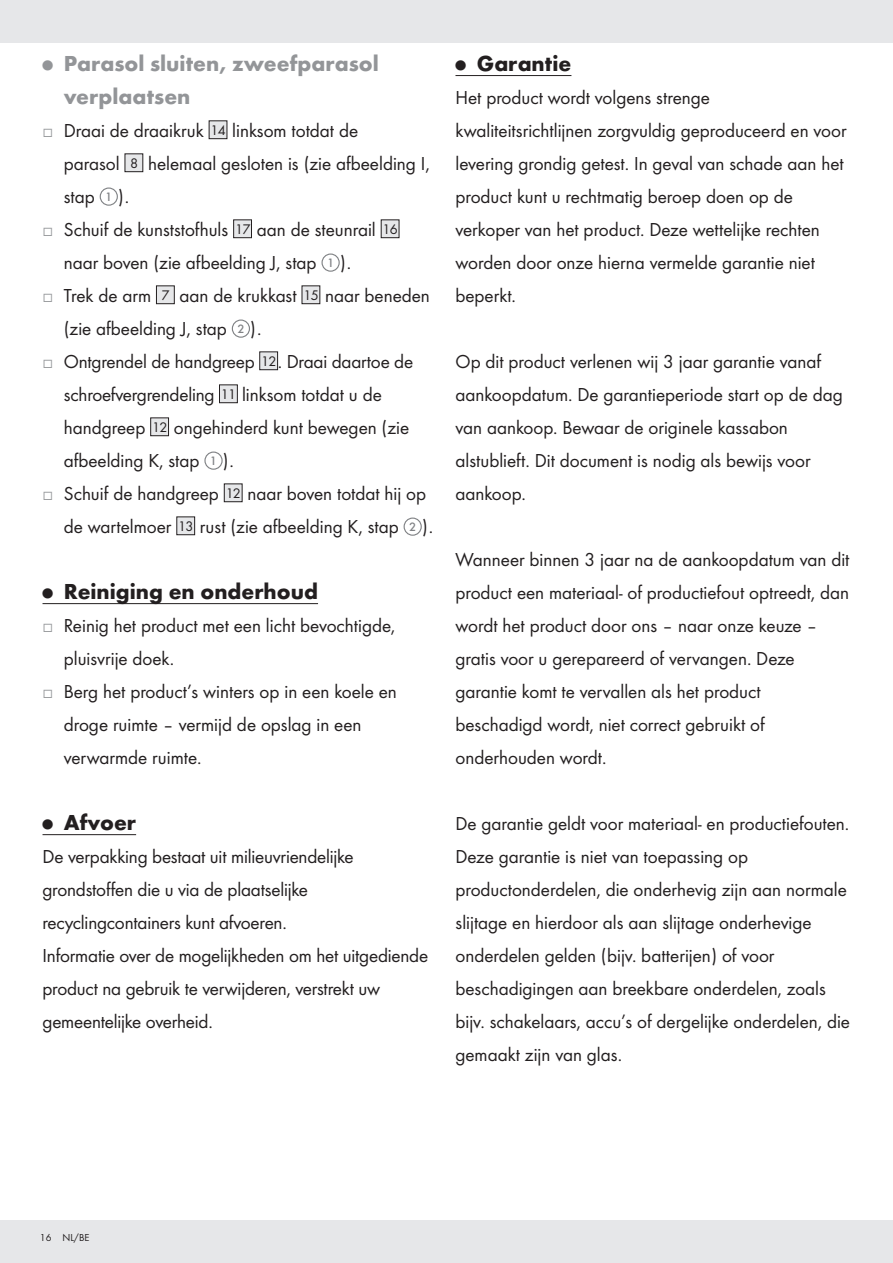
<style>
.page{position:relative;width:893px;height:1263px;background:#fff}
.page>*{position:absolute;margin:0;border:0;box-sizing:border-box;transform-origin:0 0}
.DE_Überschrift{font:700 22.5px/33px "Futura";color:#939598}
.DE_Kapitelüberschrif{font:700 22.5px "Futura";color:#231f20}
.DE_Fließtext{font:19.5px/33px "Futura Boo";color:#231f20}
.Inhaltsverz__Cover{font:14.4px "Futura Boo";letter-spacing:-.05em;color:#231f20}
.PT_Überschrift{font:500 12.6px "Futura";color:#808285}
.t1{font:10.5px "Futura Boo";color:#231f20}
.s1{font-family:"European Pi Three";font-weight:400;font-size:10.5px}
.s2{font-family:"European Pi Three";color:#939598}
</style>
<div class="page">
<div style="left:0;top:1220px;width:893px;height:43px;background:#e6e7e9"></div>
<div style="left:0;top:0;width:893px;height:43px;background:#e6e7e9"></div>
<hr style="left:43px;top:603px;width:275px;height:1px;background:#231f20">
<hr style="left:43px;top:834px;width:93px;height:1px;background:#231f20">
<div style="left:209px;top:121px;width:18px;height:18px;background:#e6e7e9"></div>
<div style="left:209px;top:120px;width:18px;height:19px;border:1px solid #231f20"></div>
<div style="left:125px;top:154px;width:18px;height:18px;background:#e6e7e9"></div>
<div style="left:125px;top:153px;width:18px;height:19px;border:1px solid #231f20"></div>
<div style="left:100px;top:187px;width:18px;height:19px;border:1px solid #808285;border-radius:50%"></div>
<div style="left:234px;top:220px;width:17px;height:18px;background:#e6e7e9"></div>
<div style="left:233px;top:219px;width:19px;height:19px;border:1px solid #231f20"></div>
<div style="left:381px;top:220px;width:18px;height:18px;background:#e6e7e9"></div>
<div style="left:381px;top:219px;width:18px;height:19px;border:1px solid #231f20"></div>
<div style="left:321px;top:253px;width:19px;height:19px;border:1px solid #808285;border-radius:50%"></div>
<div style="left:156px;top:286px;width:18px;height:18px;background:#e6e7e9"></div>
<div style="left:156px;top:285px;width:19px;height:19px;border:1px solid #231f20"></div>
<div style="left:302px;top:286px;width:18px;height:18px;background:#e6e7e9"></div>
<div style="left:302px;top:285px;width:18px;height:19px;border:1px solid #231f20"></div>
<div style="left:232px;top:319px;width:18px;height:19px;border:1px solid #808285;border-radius:50%"></div>
<div style="left:260px;top:352px;width:18px;height:18px;background:#e6e7e9"></div>
<div style="left:259px;top:351px;width:19px;height:19px;border:1px solid #231f20"></div>
<div style="left:219px;top:385px;width:18px;height:18px;background:#e6e7e9"></div>
<div style="left:219px;top:384px;width:19px;height:19px;border:1px solid #231f20"></div>
<div style="left:151px;top:418px;width:18px;height:18px;background:#e6e7e9"></div>
<div style="left:150px;top:417px;width:19px;height:19px;border:1px solid #231f20"></div>
<div style="left:204px;top:451px;width:19px;height:19px;border:1px solid #808285;border-radius:50%"></div>
<div style="left:224px;top:484px;width:18px;height:18px;background:#e6e7e9"></div>
<div style="left:224px;top:483px;width:19px;height:19px;border:1px solid #231f20"></div>
<div style="left:177px;top:517px;width:18px;height:18px;background:#e6e7e9"></div>
<div style="left:176px;top:516px;width:19px;height:19px;border:1px solid #231f20"></div>
<div style="left:404px;top:517px;width:18px;height:19px;border:1px solid #808285;border-radius:50%"></div>
<hr style="left:455px;top:75px;width:116px;height:1px;background:#231f20">
<p class="DE_Überschrift" style="left:64px;top:45px;width:317px;text-indent:-21px"><span class="s1">Q</span> Parasol sluiten, zweefparasol verplaatsen</p>
<p class="DE_Fließtext" style="left:43px;top:112px;width:163px"><span class="s2">j</span> Draai de draaikruk</p>
<p class="Inhaltsverz__Cover" style="left:211px;top:120px;width:17px">14</p>
<p class="DE_Fließtext" style="left:232px;top:112px;width:127px">linksom totdat de</p>
<p class="DE_Fließtext" style="left:64px;top:145px;width:57px">parasol</p>
<p class="Inhaltsverz__Cover" style="left:130px;top:153px;width:9px">8</p>
<p class="DE_Fließtext" style="left:148px;top:145px;width:283px">helemaal gesloten is (zie afbeelding I,</p>
<p class="DE_Fließtext" style="left:64px;top:178px;width:33px">stap</p>
<p class="PT_Überschrift" style="left:105px;top:188px;width:9px">1</p>
<p class="DE_Fließtext" style="left:118px;top:178px;width:13px">).</p>
<p class="DE_Fließtext" style="left:43px;top:211px;width:187px"><span class="s2">j</span> Schuif de kunststofhuls</p>
<p class="Inhaltsverz__Cover" style="left:235px;top:219px;width:17px">17</p>
<p class="DE_Fließtext" style="left:257px;top:211px;width:121px">aan de steunrail</p>
<p class="Inhaltsverz__Cover" style="left:383px;top:219px;width:17px">16</p>
<p class="DE_Fließtext" style="left:64px;top:244px;width:254px">naar boven (zie afbeelding J, stap</p>
<p class="PT_Überschrift" style="left:327px;top:254px;width:9px">1</p>
<p class="DE_Fließtext" style="left:340px;top:244px;width:13px">).</p>
<p class="DE_Fließtext" style="left:43px;top:277px;width:110px"><span class="s2">j</span> Trek de arm</p>
<p class="Inhaltsverz__Cover" style="left:162px;top:285px;width:9px">7</p>
<p class="DE_Fließtext" style="left:180px;top:277px;width:119px">aan de krukkast</p>
<p class="Inhaltsverz__Cover" style="left:303px;top:285px;width:17px">15</p>
<p class="DE_Fließtext" style="left:325px;top:277px;width:106px">naar beneden</p>
<p class="DE_Fließtext" style="left:64px;top:310px;width:165px">(zie afbeelding J, stap</p>
<p class="PT_Überschrift" style="left:237px;top:320px;width:9px">2</p>
<p class="DE_Fließtext" style="left:250px;top:310px;width:13px">).</p>
<p class="DE_Fließtext" style="left:43px;top:343px;width:214px"><span class="s2">j</span> Ontgrendel de handgreep</p>
<p class="Inhaltsverz__Cover" style="left:261px;top:351px;width:17px">12</p>
<p class="DE_Fließtext" style="left:278px;top:343px;width:137px">. Draai daartoe de</p>
<p class="DE_Fließtext" style="left:64px;top:376px;width:152px">schroefvergrendeling</p>
<p class="Inhaltsverz__Cover" style="left:221px;top:384px;width:17px">11</p>
<p class="DE_Fließtext" style="left:242px;top:376px;width:141px">linksom totdat u de</p>
<p class="DE_Fließtext" style="left:64px;top:409px;width:83px">handgreep</p>
<p class="Inhaltsverz__Cover" style="left:152px;top:417px;width:17px">12</p>
<p class="DE_Fließtext" style="left:64px;top:409px;width:347px;text-indent:110px">ongehinderd kunt bewegen (zie afbeelding K, stap</p>
<p class="PT_Überschrift" style="left:210px;top:452px;width:9px">1</p>
<p class="DE_Fließtext" style="left:223px;top:442px;width:13px">).</p>
<p class="DE_Fließtext" style="left:43px;top:475px;width:178px"><span class="s2">j</span> Schuif de handgreep</p>
<p class="Inhaltsverz__Cover" style="left:226px;top:483px;width:17px">12</p>
<p class="DE_Fließtext" style="left:247px;top:475px;width:180px">naar boven totdat hij op</p>
<p class="DE_Fließtext" style="left:64px;top:508px;width:109px">de wartelmoer</p>
<p class="Inhaltsverz__Cover" style="left:178px;top:516px;width:17px">13</p>
<p class="DE_Fließtext" style="left:200px;top:508px;width:200px">rust (zie afbeelding K, stap</p>
<p class="PT_Überschrift" style="left:409px;top:518px;width:9px">2</p>
<p class="DE_Fließtext" style="left:422px;top:508px;width:13px">).</p>
<p class="DE_Kapitelüberschrif" style="left:43px;top:574px;width:277px"><span class="s1">Q</span> Reiniging en onderhoud</p>
<p class="DE_Fließtext" style="left:64px;top:607px;width:333px;text-indent:-21px"><span class="s2">j</span> Reinig het product met een licht bevochtigde, pluisvrije doek.</p>
<p class="DE_Fließtext" style="left:64px;top:673px;width:335px;text-indent:-21px"><span class="s2">j</span> Berg het product’s winters op in een koele en droge ruimte – vermijd de opslag in een verwarmde ruimte.</p>
<p class="DE_Kapitelüberschrif" style="left:43px;top:805px;width:95px"><span class="s1">Q</span> Afvoer</p>
<p class="DE_Fließtext" style="left:43px;top:838px;width:313px">De verpakking bestaat uit milieuvriendelijke grondstoffen die u via de plaatselijke recyclingcontainers kunt afvoeren.</p>
<p class="DE_Fließtext" style="left:43px;top:937px;width:387px">Informatie over de mogelijkheden om het uitgediende product na gebruik te verwijderen, verstrekt uw gemeentelijke overheid.</p>
<p class="DE_Kapitelüberschrif" style="left:455px;top:46px;width:117px"><span class="s1">Q</span> Garantie</p>
<p class="DE_Fließtext" style="left:455px;top:79px;width:393px">Het product wordt volgens strenge kwaliteitsrichtlijnen zorgvuldig geproduceerd en voor levering grondig getest. In geval van schade aan het product kunt u rechtmatig beroep doen op de verkoper van het product. Deze wettelijke rechten worden door onze hierna vermelde garantie niet beperkt.</p>
<p class="DE_Fließtext" style="left:455px;top:343px;width:389px">Op dit product verlenen wij 3 jaar garantie vanaf aankoopdatum. De garantieperiode start op de dag van aankoop. Bewaar de originele kassabon alstublieft. Dit document is nodig als bewijs voor aankoop.</p>
<p class="DE_Fließtext" style="left:455px;top:541px;width:396px">Wanneer binnen 3 jaar na de aankoopdatum van dit product een materiaal- of productiefout optreedt, dan wordt het product door ons – naar onze keuze – gratis voor u gerepareerd of vervangen. Deze garantie komt te vervallen als het product beschadigd wordt, niet correct gebruikt of onderhouden wordt.</p>
<p class="DE_Fließtext" style="left:455px;top:805px;width:396px">De garantie geldt voor materiaal- en productiefouten.<br>Deze garantie is niet van toepassing op productonderdelen, die onderhevig zijn aan normale slijtage en hierdoor als aan slijtage onderhevige onderdelen gelden (bijv. batterijen) of voor beschadigingen aan breekbare onderdelen, zoals bijv. schakelaars, accu’s of dergelijke onderdelen, die gemaakt zijn van glas.</p>
<p class="t1" style="left:40px;top:1230px;width:51px">16 NL/BE</p>
</div>
